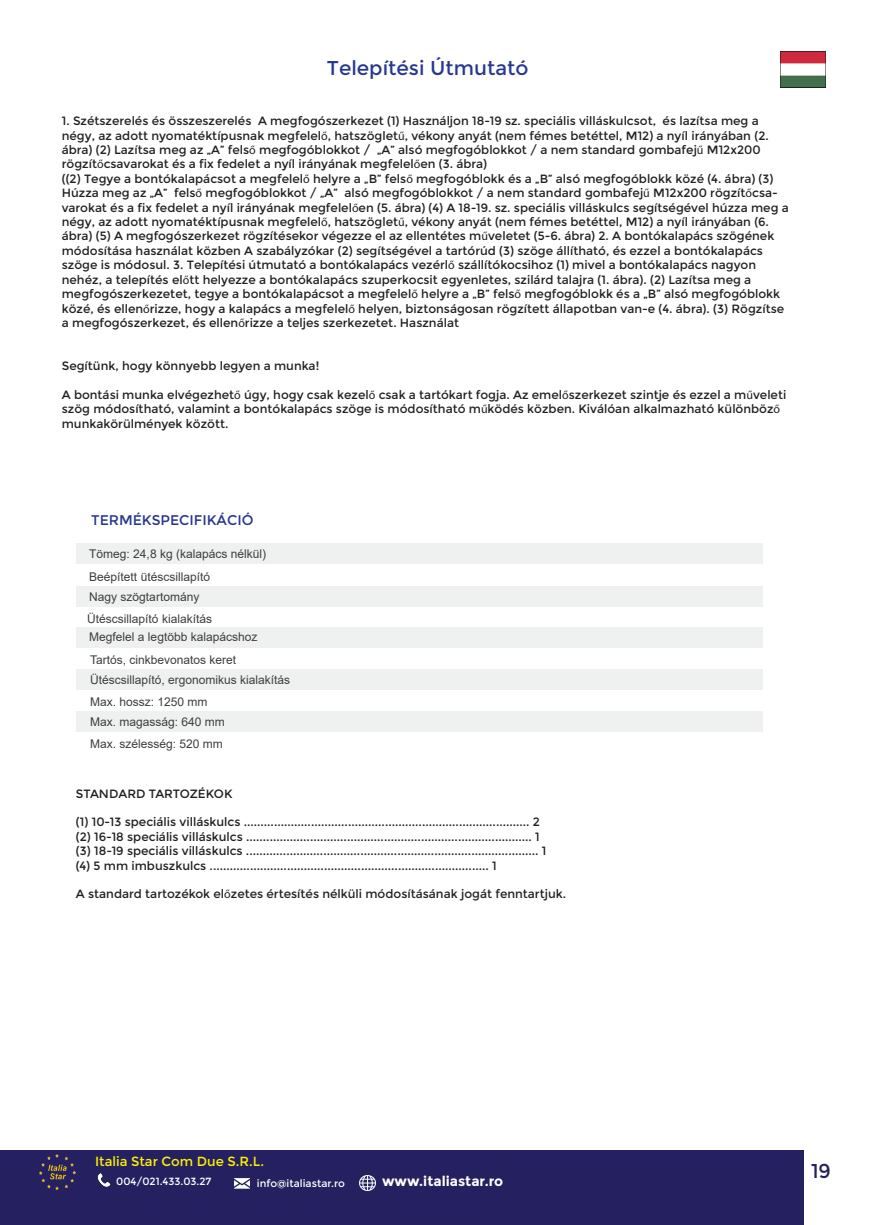
<style>
.page{position:relative;width:874px;height:1225px;background:#fff}
.page>*{position:absolute;margin:0;border:0;box-sizing:border-box;transform-origin:0 0}
.t1{font:20px "Montserrat";color:#283890}
.t2{font:20px "Montserrat";color:#252161}
.t3{font:14px "Montserrat";color:#283890}
.t4{font:700 13.8px "Montserrat";color:#fff}
.t5{font:13.2px "Montserrat";color:#fff101}
.t6{font:12px/14.4px "Montserrat";color:#231f20}
.t7{font:12px/22.4px "Arial";color:#3e3e3f}
.t8{font:10.4px "Montserrat";color:#fff}
.s1{font-family:"Myriad Pro"}
</style>
<div class="page">
<div style="left:0;top:1150px;width:803px;height:75px;background:#252161"></div>
<img style="left:40px;top:1154px;width:36px;height:35px">
<svg style="left:97px;top:1173px;width:13px;height:13px"></svg>
<img style="left:234px;top:1178px;width:16px;height:11px">
<img style="left:359px;top:1175px;width:16px;height:16px">
<div style="left:76px;top:543px;width:686px;height:21px;background:#eff0f0"></div>
<div style="left:76px;top:586px;width:685px;height:21px;background:#eff0f0"></div>
<div style="left:76px;top:626px;width:686px;height:21px;background:#eff0f0"></div>
<div style="left:77px;top:669px;width:685px;height:20px;background:#eff0f0"></div>
<div style="left:77px;top:711px;width:685px;height:21px;background:#eff0f0"></div>
<img style="left:780px;top:52px;width:45px;height:36px">
<h1 class="t1" style="left:327px;top:57px;width:203px">Telepítési Útmutató</h1>
<p class="t6" style="left:62px;top:114px;width:728px">1. Szétszerelés és összeszerelés A megfogószerkezet (1) Használjon 18-19 sz. speciális villáskulcsot, és lazítsa meg a négy, az adott nyomatéktípusnak megfelel<span class="s1">ő</span>, hatszöglet<span class="s1">ű</span>, vékony anyát (nem fémes betéttel, M12) a nyíl irányában (2. ábra) (2) Lazítsa meg az „A” fels<span class="s1">ő</span> megfogóblokkot / „A” alsó megfogóblokkot / a nem standard gombafej<span class="s1">ű</span> M12x200 rögzít<span class="s1">ő</span>csavarokat és a fix fedelet a nyíl irányának megfelel<span class="s1">ő</span>en (3. ábra)<br>((2) Tegye a bontókalapácsot a megfelel<span class="s1">ő</span> helyre a „B” fels<span class="s1">ő</span> megfogóblokk és a „B” alsó megfogóblokk közé (4. ábra) (3)<br>Húzza meg az „A” fels<span class="s1">ő</span> megfogóblokkot / „A” alsó megfogóblokkot / a nem standard gombafej<span class="s1">ű</span> M12x200 rögzít<span class="s1">ő</span>csa&shy;varokat és a fix fedelet a nyíl irányának megfelel<span class="s1">ő</span>en (5. ábra) (4) A 18-19. sz. speciális villáskulcs segítségével húzza meg a négy, az adott nyomatéktípusnak megfelel<span class="s1">ő</span>, hatszöglet<span class="s1">ű</span>, vékony anyát (nem fémes betéttel, M12) a nyíl irányában (6. ábra) (5) A megfogószerkezet rögzítésekor végezze el az ellentétes m<span class="s1">ű</span>veletet (5-6. ábra) 2. A bontókalapács szögének módosítása használat közben A szabályzókar (2) segítségével a tartórúd (3) szöge állítható, és ezzel a bontókalapács szöge is módosul. 3. Telepítési útmutató a bontókalapács vezérl<span class="s1">ő</span> szállítókocsihoz (1) mivel a bontókalapács nagyon nehéz, a telepítés el<span class="s1">ő</span>tt helyezze a bontókalapács szuperkocsit egyenletes, szilárd talajra (1. ábra). (2) Lazítsa meg a megfogószerkezetet, tegye a bontókalapácsot a megfelel<span class="s1">ő</span> helyre a „B” fels<span class="s1">ő</span> megfogóblokk és a „B” alsó megfogóblokk közé, és ellen<span class="s1">ő</span>rizze, hogy a kalapács a megfelel<span class="s1">ő</span> helyen, biztonságosan rögzített állapotban van-e (4. ábra). (3) Rögzítse a megfogószerkezet, és ellen<span class="s1">ő</span>rizze a teljes szerkezetet. Használat</p>
<p class="t6" style="left:62px;top:359px;width:259px">Segítünk, hogy könnyebb legyen a munka!</p>
<p class="t6" style="left:62px;top:388px;width:725px">A bontási munka elvégezhet<span class="s1">ő</span> úgy, hogy csak kezel<span class="s1">ő</span> csak a tartókart fogja. Az emel<span class="s1">ő</span>szerkezet szintje és ezzel a m<span class="s1">ű</span>veleti szög módosítható, valamint a bontókalapács szöge is módosítható m<span class="s1">ű</span>ködés közben. Kiválóan alkalmazható különböz<span class="s1">ő </span>munkakörülmények között.</p>
<p class="t3" style="left:91px;top:512px;width:164px">TERMÉKSPECIFIKÁCIÓ</p>
<p class="t7" style="left:89px;top:543px;width:178px">Tömeg: 24,8 kg (kalapács nélkül)<br>Beépített ütéscsillapító</p>
<p class="t7" style="left:87px;top:585px;width:126px">Nagy szögtartomány<br>Ütéscsillapító kialakítás</p>
<p class="t7" style="left:89px;top:624px;width:170px;line-height:23.2px">Megfelel a legtöbb kalapácshoz<br>Tartós, cinkbevonatos keret</p>
<p class="t7" style="left:90px;top:668px;width:202px">Ütéscsillapító, ergonomikus kialakítás<br>Max. hossz: 1250 mm</p>
<p class="t7" style="left:90px;top:711px;width:136px;line-height:21.8px">Max. magasság: 640 mm<br>Max. szélesség: 520 mm</p>
<p class="t6" style="left:76px;top:786px;width:158px">STANDARD TARTOZÉKOK</p>
<p class="t6" style="left:76px;top:815px;width:472px">(1) 10-13 speciális villáskulcs ..................................................................................... 2 (2) 16-18 speciális villáskulcs ..................................................................................... 1 (3) 18-19 speciális villáskulcs ....................................................................................... 1 (4) 5 mm imbuszkulcs ................................................................................... 1</p>
<p class="t6" style="left:76px;top:887px;width:491px">A standard tartozékok el<span class="s1">ő</span>zetes értesítés nélküli módosításának jogát fenntartjuk.</p>
<p class="t5" style="left:95px;top:1153px;width:170px">Italia Star Com Due S.R.L.</p>
<p class="t8" style="left:116px;top:1175px;width:97px">004/021.433.03.27</p>
<p class="t8" style="left:257px;top:1176px;width:89px">info@italiastar.ro</p>
<p class="t4" style="left:382px;top:1172px;width:123px">www.italiastar.ro</p>
<h1 class="t2" style="left:810px;top:1158px;width:21px">19</h1>
</div>
